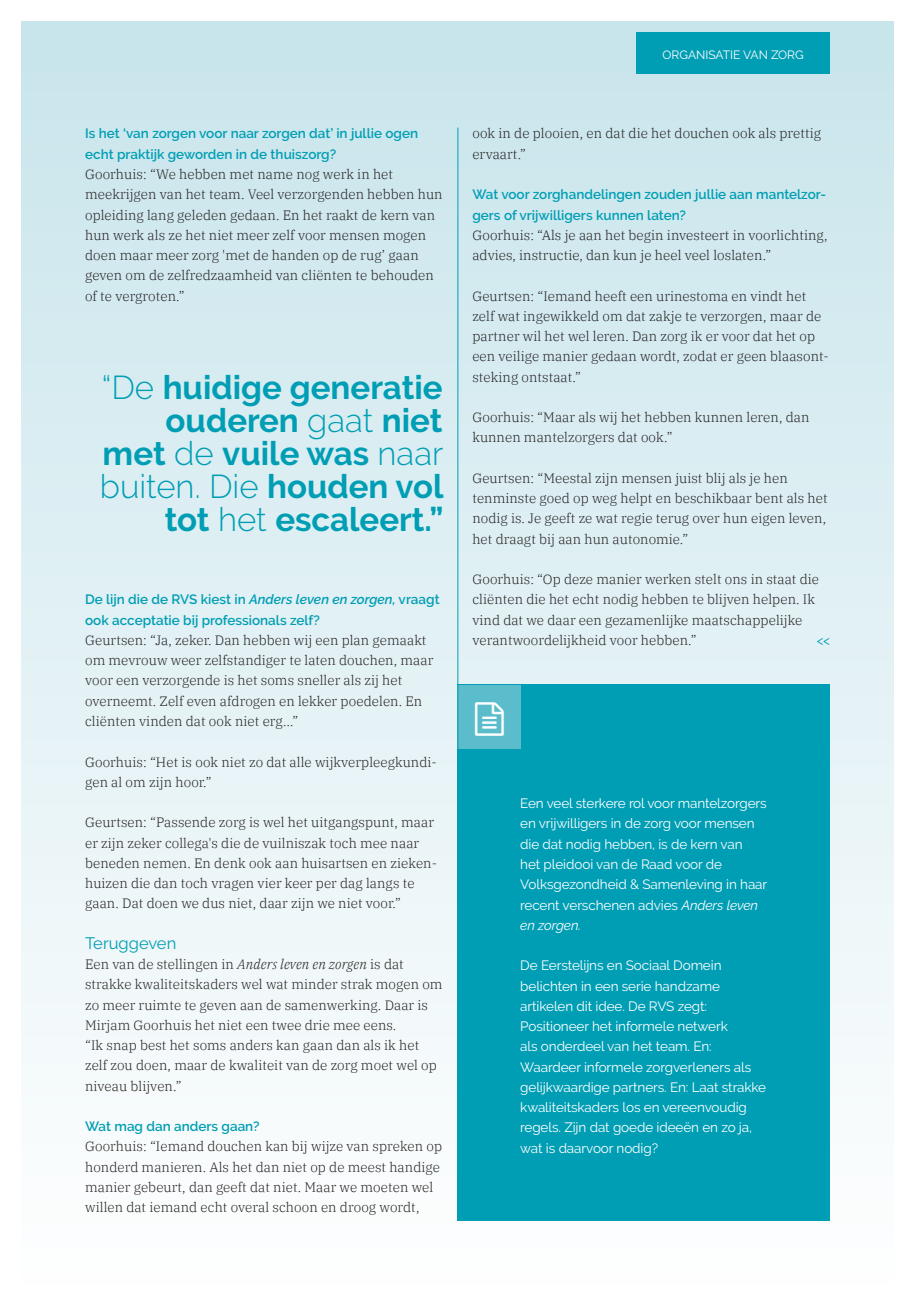
<style>
.page{position:relative;width:915px;height:1306px;background:#fff}
.page>*{position:absolute;margin:0;border:0;box-sizing:border-box;transform-origin:0 0}
.t1{font:700 33px/33px "Raleway";color:#009eb4;text-align:right}
.t2{font:16.5px "Raleway";color:#009eb4}
.t3{font:300 13.5px/20.2px "IBM Plex Serif";letter-spacing:.005em;color:#231f20}
.t4{font:13.5px/20.2px "Raleway";letter-spacing:-.005em;color:#fff}
.t5{font:600 13.5px/20.2px "Raleway";color:#009eb4}
.t6{font:13.5px "Raleway";color:#009eb4}
.t7{font:12px "Raleway";color:#fff}
.s1{font-weight:300}
.s2{font-style:italic}
</style>
<div class="page">
<div style="left:21px;top:21px;width:872px;height:1263px;background:linear-gradient(to bottom,#c8e5ec,#fdfefe)"></div>
<div style="left:457px;top:685px;width:372px;height:535px;background:#009eb4"></div>
<div style="left:457px;top:685px;width:64px;height:63px;background:#5bbccc"></div>
<div style="left:636px;top:32px;width:193px;height:42px;background:#009eb4"></div>
<hr style="left:457px;top:128px;width:1px;height:1090px;background:#009eb4">
<p class="t5" style="left:85px;top:124px;width:334px">Is het ‘van zorgen voor naar zorgen dat’ in jullie ogen echt praktijk geworden in de thuiszorg?</p>
<p class="t3" style="left:85px;top:163px;width:359px">Goorhuis: “We hebben met name nog werk in het meekrijgen van het team. Veel verzorgenden hebben hun opleiding lang geleden gedaan. En het raakt de kern van hun werk als ze het niet meer zelf voor mensen mogen doen maar meer zorg 'met de handen op de rug’ gaan geven om de zelfredzaamheid van cliënten te behouden of te vergroten.”</p>
<h1 class="t1" style="left:100px;top:371px;width:345px"><span class="s1">“De</span> huidige generatie ouderen <span class="s1">gaat</span> niet met <span class="s1">de</span> vuile was <span class="s1">naar buiten. Die</span> houden vol tot <span class="s1">het</span> escaleert.”</h1>
<p class="t5" style="left:85px;top:589px;width:356px">De lijn die de RVS kiest in <span class="s2">Anders leven en zorgen,</span> vraagt ook acceptatie bij professionals zelf?</p>
<p class="t3" style="left:85px;top:629px;width:349px">Geurtsen: “Ja, zeker. Dan hebben wij een plan gemaakt om mevrouw weer zelfstandiger te laten douchen, maar voor een verzorgende is het soms sneller als zij het overneemt. Zelf even afdrogen en lekker poedelen. En cliënten vinden dat ook niet erg…”</p>
<p class="t3" style="left:85px;top:750px;width:353px">Goorhuis: “Het is ook niet zo dat alle wijkverpleegkundi&shy;gen al om zijn hoor.”</p>
<p class="t3" style="left:85px;top:811px;width:353px">Geurtsen: “Passende zorg is wel het uitgangspunt, maar er zijn zeker collega's die de vuilniszak toch mee naar beneden nemen. En denk ook aan huisartsen en zieken&shy;huizen die dan toch vragen vier keer per dag langs te gaan. Dat doen we dus niet, daar zijn we niet voor.”</p>
<p class="t2" style="left:85px;top:933px;width:93px">Teruggeven</p>
<p class="t3" style="left:85px;top:953px;width:359px">Een van de stellingen in <span class="s2">Anders leven en zorgen</span> is dat strakke kwaliteitskaders wel wat minder strak mogen om zo meer ruimte te geven aan de samenwerking. Daar is Mirjam Goorhuis het niet een twee drie mee eens.<br>“Ik snap best het soms anders kan gaan dan als ik het zelf zou doen, maar de kwaliteit van de zorg moet wel op niveau blijven.”</p>
<p class="t5" style="left:85px;top:1116px;width:176px">Wat mag dan anders gaan?</p>
<p class="t3" style="left:85px;top:1135px;width:358px">Goorhuis: “Iemand douchen kan bij wijze van spreken op honderd manieren. Als het dan niet op de meest handige manier gebeurt, dan geeft dat niet. Maar we moeten wel willen dat iemand echt overal schoon en droog wordt,</p>
<p class="t7" style="left:662px;top:47px;width:143px">ORGANISATIE VAN ZORG</p>
<p class="t3" style="left:472px;top:122px;width:350px">ook in de plooien, en dat die het douchen ook als prettig ervaart.”</p>
<p class="t5" style="left:472px;top:184px;width:355px">Wat voor zorghandelingen zouden jullie aan mantelzor&shy;gers of vrijwilligers kunnen laten?</p>
<p class="t3" style="left:472px;top:224px;width:356px">Goorhuis: “Als je aan het begin investeert in voorlichting, advies, instructie, dan kun je heel veel loslaten.”</p>
<p class="t3" style="left:472px;top:284px;width:358px">Geurtsen: “Iemand heeft een urinestoma en vindt het zelf wat ingewikkeld om dat zakje te verzorgen, maar de partner wil het wel leren. Dan zorg ik er voor dat het op een veilige manier gedaan wordt, zodat er geen blaasont&shy;steking ontstaat.”</p>
<p class="t3" style="left:472px;top:406px;width:338px">Goorhuis: “Maar als wij het hebben kunnen leren, dan kunnen mantelzorgers dat ook.”</p>
<p class="t3" style="left:472px;top:467px;width:356px">Geurtsen: “Meestal zijn mensen juist blij als je hen tenminste goed op weg helpt en beschikbaar bent als het nodig is. Je geeft ze wat regie terug over hun eigen leven, het draagt bij aan hun autonomie.”</p>
<p class="t3" style="left:472px;top:568px;width:348px">Goorhuis: “Op deze manier werken stelt ons in staat die cliënten die het echt nodig hebben te blijven helpen. Ik vind dat we daar een gezamenlijke maatschappelijke verantwoordelijkheid voor hebben.”</p>
<p class="t6" style="left:816px;top:632px;width:15px">&lt;&lt;</p>
<p class="t4" style="left:520px;top:793px;width:248px">Een veel sterkere rol voor mantelzorgers en vrijwilligers in de zorg voor mensen die dat nodig hebben, is de kern van<br>het pleidooi van de Raad voor de Volksgezondheid &amp; Samenleving in haar recent verschenen advies <span class="s2">Anders leven en zorgen.</span></p>
<p class="t4" style="left:520px;top:955px;width:247px">De Eerstelijns en Sociaal Domein belichten in een serie handzame artikelen dit idee. De RVS zegt:<br>Positioneer het informele netwerk<br>als onderdeel van het team. En:<br>Waardeer informele zorgverleners als gelijkwaardige partners. En: Laat strakke kwaliteitskaders los en vereenvoudig regels. Zijn dat goede ideeën en zo ja, wat is daarvoor nodig?</p>
</div>
